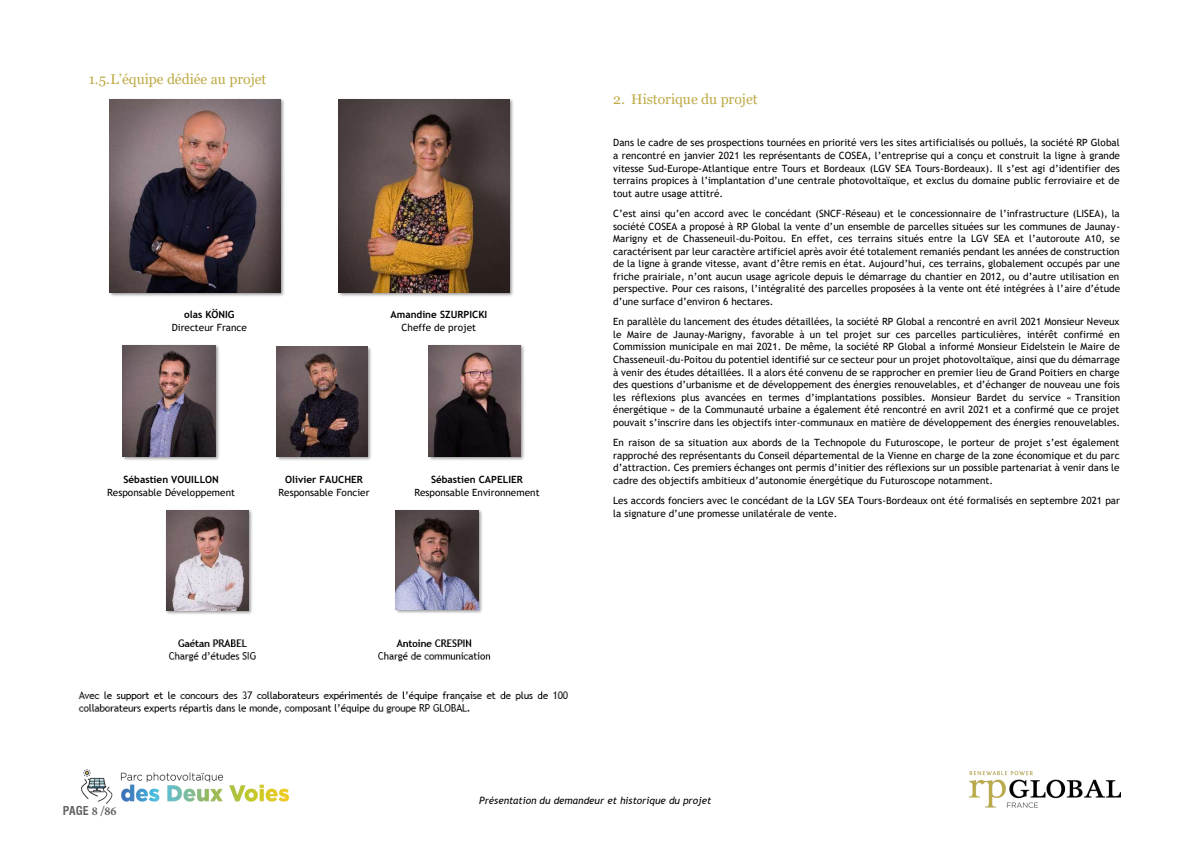
<style>
.page{position:relative;width:1191px;height:842px;background:#fff}
.page>*{position:absolute;margin:0;border:0;box-sizing:border-box;transform-origin:0 0}
.t1{font:14px "Georgia";color:#beaa46}
.t2{font:700 condensed 12px "Swiss 721 BT";color:#646464}
.t3{font:10px/12.5px "Trebuchet MS";color:#000;text-align:justify}
.t4{font:700 10px "Trebuchet MS";color:#000}
.t5{font:italic 10px "Trebuchet MS";color:#000}
.s1{font-family:"Minion Pro";font-stretch:normal}
</style>
<div class="page">
<img style="left:969px;top:770px;width:151px;height:38px">
<img style="left:81px;top:770px;width:208px;height:33px">
<img style="left:110px;top:99px;width:174px;height:197px">
<img style="left:109px;top:99px;width:172px;height:194px">
<img style="left:339px;top:99px;width:174px;height:197px">
<img style="left:338px;top:99px;width:172px;height:194px">
<img style="left:122px;top:345px;width:97px;height:115px">
<img style="left:123px;top:345px;width:92px;height:112px">
<img style="left:276px;top:346px;width:95px;height:114px">
<img style="left:276px;top:346px;width:91px;height:110px">
<img style="left:429px;top:345px;width:95px;height:115px">
<img style="left:428px;top:345px;width:93px;height:112px">
<img style="left:166px;top:510px;width:86px;height:104px">
<img style="left:166px;top:510px;width:83px;height:100px">
<img style="left:396px;top:510px;width:86px;height:103px">
<img style="left:395px;top:510px;width:83px;height:100px">
<img style="left:78px;top:639px;width:490px;height:75px">
<h1 class="t1" style="left:89px;top:71px;width:179px">1.5.L’équipe dédiée au projet</h1>
<p class="t4" style="left:184px;top:309px;width:52px">olas KÖNIG</p>
<p class="t3" style="left:172px;top:321px;width:77px">Directeur France</p>
<p class="t4" style="left:390px;top:309px;width:98px">Amandine SZURPICKI</p>
<p class="t3" style="left:401px;top:321px;width:76px">Cheffe de projet</p>
<p class="t4" style="left:123px;top:474px;width:97px">Sébastien VOUILLON</p>
<p class="t3" style="left:107px;top:486px;width:129px">Responsable Développement</p>
<p class="t4" style="left:285px;top:474px;width:79px">Olivier FAUCHER</p>
<p class="t3" style="left:278px;top:486px;width:93px">Responsable Foncier</p>
<p class="t4" style="left:431px;top:474px;width:93px">Sébastien CAPELIER</p>
<p class="t3" style="left:414px;top:486px;width:127px">Responsable Environnement</p>
<h1 class="t1" style="left:613px;top:91px;width:146px">2. Historique du projet</h1>
<p class="t3" style="left:613px;top:136px;width:508px">Dans le cadre de ses prospections tournées en priorité vers les sites artificialisés ou pollués, la société RP Global a rencontré en janvier 2021 les représentants de COSEA, l’entreprise qui a conçu et construit la ligne à grande vitesse Sud-Europe-Atlantique entre Tours et Bordeaux (LGV SEA Tours-Bordeaux). Il s’est agi d’identifier des terrains propices à l’implantation d’une centrale photovoltaïque, et exclus du domaine public ferroviaire et de tout autre usage attitré.</p>
<p class="t3" style="left:613px;top:207px;width:508px">C’est ainsi qu’en accord avec le concédant (SNCF-Réseau) et le concessionnaire de l’infrastructure (LISEA), la société COSEA a proposé à RP Global la vente d’un ensemble de parcelles situées sur les communes de Jaunay-Marigny et de Chasseneuil-du-Poitou. En effet, ces terrains situés entre la LGV SEA et l’autoroute A10, se caractérisent par leur caractère artificiel après avoir été totalement remaniés pendant les années de construction de la ligne à grande vitesse, avant d’être remis en état. Aujourd’hui, ces terrains, globalement occupés par une friche prairiale, n’ont aucun usage agricole depuis le démarrage du chantier en 2012, ou d’autre utilisation en perspective. Pour ces raisons, l’intégralité des parcelles proposées à la vente ont été intégrées à l’aire d’étude d’une surface d’environ 6 hectares.</p>
<p class="t3" style="left:613px;top:315px;width:508px">En parallèle du lancement des études détaillées, la société RP Global a rencontré en avril 2021 Monsieur Neveux le Maire de Jaunay-Marigny, favorable à un tel projet sur ces parcelles particulières, intérêt confirmé en Commission municipale en mai 2021. De même, la société RP Global a informé Monsieur Eidelstein le Maire de Chasseneuil-du-Poitou du potentiel identifié sur ce secteur pour un projet photovoltaïque, ainsi que du démarrage à venir des études détaillées. Il a alors été convenu de se rapprocher en premier lieu de Grand Poitiers en charge des questions d’urbanisme et de développement des énergies renouvelables, et d’échanger de nouveau une fois les réflexions plus avancées en termes d’implantations possibles. Monsieur Bardet du service « Transition énergétique » de la Communauté urbaine a également été rencontré en avril 2021 et a confirmé que ce projet pouvait s’inscrire dans les objectifs inter-communaux en matière de développement des énergies renouvelables.</p>
<p class="t3" style="left:613px;top:436px;width:508px">En raison de sa situation aux abords de la Technopole du Futuroscope, le porteur de projet s’est également rapproché des représentants du Conseil départemental de la Vienne en charge de la zone économique et du parc d’attraction. Ces premiers échanges ont permis d’initier des réflexions sur un possible partenariat à venir dans le cadre des objectifs ambitieux d’autonomie énergétique du Futuroscope notamment.</p>
<p class="t3" style="left:613px;top:494px;width:508px">Les accords fonciers avec le concédant de la LGV SEA Tours-Bordeaux ont été formalisés en septembre 2021 par la signature d’une promesse unilatérale de vente.</p>
<p class="t2" style="left:63px;top:804px;width:55px">PAGE <span class="s1">8</span> /<span class="s1">86</span></p>
<p class="t5" style="left:479px;top:795px;width:233px">Présentation du demandeur et historique du projet</p>
</div>
